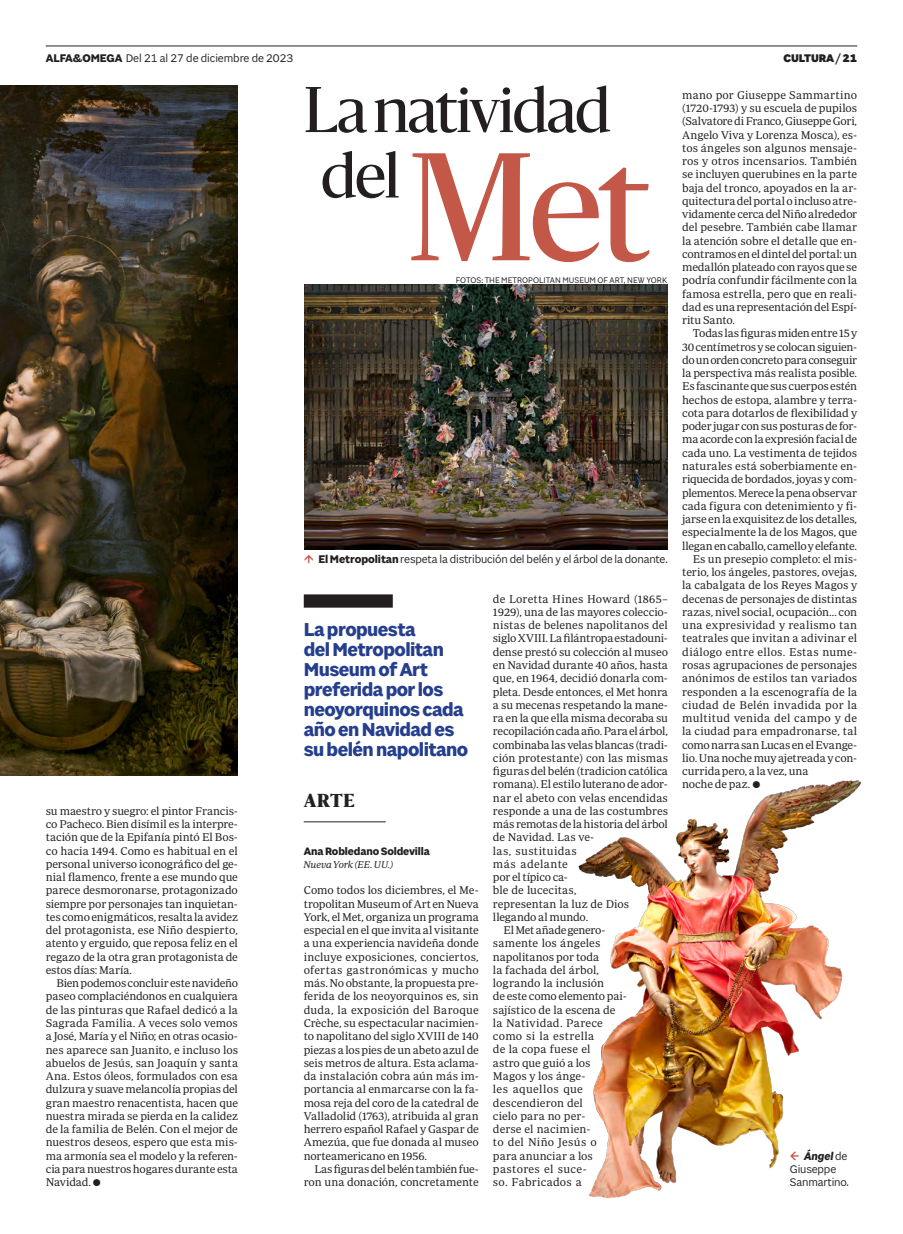
<style>
.page{position:relative;width:903px;height:1234px;background:#fff}
.page>*{position:absolute;margin:0;border:0;box-sizing:border-box;transform-origin:0 0}
.Titulo_C48{font:142.5px "Sanomat";color:#c45848}
.Titulo_C48-2{font:60px "Sanomat";letter-spacing:-.025em;color:#231f20}
.Entradilla_C16_azul{font:700 20px/20px "Sole Sans";letter-spacing:-.025em;color:#253f8e}
.Etiqueta_seccion{font:900 17.5px "Sanomat";color:#231f20}
.Pie_de_foto{font:11.88px/13.2px "Sole Sans";letter-spacing:-.01em;color:#231f20}
.Foliacion{font:900 11.88px "Sole Sans";letter-spacing:-.005em;color:#231f20}
.Texto_GENERAL_2_parrafo{font:11.5px/13.2px "Periodico Text Lg";letter-spacing:-.005em;color:#231f20;text-align:justify}
.Texto_GENERAL_1_parrafo{font:11.5px/13.2px "Periodico Text Lg";letter-spacing:-.01em;color:#231f20;text-align:justify}
.Firma_propia_nombre{font:700 11.5px "Sole Sans";letter-spacing:-.01em;color:#231f20}
.Texto_GENERAL_1_parrafo-2{font:italic 300 10px "Periodico Text";letter-spacing:-.01em;color:#231f20}
.Firma_foto{font:8.75px "Sole Sans";color:#231f20}
.s1{font-weight:700}
.s2{font-weight:700;font-style:italic}
</style>
<div class="page">
<hr style="left:46px;top:46px;width:811px;height:1px;background:#231f20">
<img style="left:0;top:86px;width:238px;height:689px">
<img style="left:304px;top:284px;width:363px;height:265px">
<div style="left:304px;top:594px;width:89px;height:13px;background:#231f20"></div>
<hr style="left:304px;top:821px;width:82px;height:1px;background:#231f20">
<img style="left:578px;top:780px;width:283px;height:419px">
<svg style="left:753px;top:781px;width:7px;height:7px"></svg>
<svg style="left:790px;top:1151px;width:9px;height:8px"></svg>
<p class="Pie_de_foto" style="left:46px;top:51px;width:249px"><span class="s1">ALFA&amp;OMEGA</span> Del 21 al 27 de diciembre de 2023</p>
<p class="Foliacion" style="left:783px;top:51px;width:75px">CULTURA / 21</p>
<p class="Titulo_C48-2" style="left:304px;top:66px;width:308px">La natividad</p>
<p class="Titulo_C48" style="left:407px;top:104px;width:245px">Met</p>
<p class="Texto_GENERAL_2_parrafo" style="left:682px;top:88px;width:177px">mano por Giuseppe Sammartino (1720-1793) y su escuela de pupilos (Salvatore di Franco, Giuseppe Gori, Angelo Viva y Lorenza Mosca), es&shy;tos ángeles son algunos mensaje&shy;ros y otros incensarios. También se incluyen querubines en la parte baja del tronco, apoyados en la ar&shy;quitectura del portal o incluso atre&shy;vidamente cerca del Niño alrededor del pesebre. También cabe llamar la atención sobre el detalle que en&shy;contramos en el dintel del portal: un medallón plateado con rayos que se podría confundir fácilmente con la famosa estrella, pero que en reali&shy;dad es una representación del Espí&shy;ritu Santo.</p>
<p class="Texto_GENERAL_2_parrafo" style="left:682px;top:326px;width:177px;text-indent:11px">Todas las figuras miden entre 15 y 30 centímetros y se colocan siguien&shy;do un orden concreto para conseguir la perspectiva más realista posible.<br>Es fascinante que sus cuerpos estén hechos de estopa, alambre y terra&shy;cota para dotarlos de flexibilidad y poder jugar con sus posturas de for&shy;ma acorde con la expresión facial de cada uno. La vestimenta de tejidos naturales está soberbiamente en&shy;riquecida de bordados, joyas y com&shy;plementos. Merece la pena observar cada figura con detenimiento y fi&shy;jarse en la exquisitez de los detalles, especialmente la de los Magos, que llegan en caballo, camello y elefante.</p>
<p class="Texto_GENERAL_2_parrafo" style="left:682px;top:552px;width:177px;text-align:left;text-indent:11px">Es un presepio completo: el mis&shy;terio, los ángeles, pastores, ovejas, la cabalgata de los Reyes Magos y decenas de personajes de distintas razas, nivel social, ocupación… con una expresividad y realismo tan teatrales que invitan a adivinar el diálogo entre ellos. Estas nume&shy;rosas agrupaciones de personajes anónimos de estilos tan variados responden a la escenografía de la ciudad de Belén invadida por la multitud venida del campo y de la ciudad para empadronarse, tal como narra san Lucas en el Evange&shy;lio. Una noche muy ajetreada y con&shy;currida pero, a la vez, una<br>noche de paz.</p>
<p class="Titulo_C48-2" style="left:321px;top:132px;width:80px">del</p>
<p class="Firma_foto" style="left:456px;top:275px;width:213px">FOTOS: THE METROPOLITAN MUSEUM OF ART, NEW YORK</p>
<p class="Pie_de_foto" style="left:318px;top:552px;width:351px"><span class="s1">El Metropolitan</span> respeta la distribución del belén y el árbol de la donante.</p>
<p class="Texto_GENERAL_2_parrafo" style="left:493px;top:591px;width:177px;text-align:left">de Loretta Hines Howard (1865–<br>1929), una de las mayores coleccio&shy;nistas de belenes napolitanos del siglo XVIII. La filántropa estadouni&shy;dense prestó su colección al museo en Navidad durante 40 años, hasta que, en 1964, decidió donarla com&shy;pleta. Desde entonces, el Met honra a su mecenas respetando la mane&shy;ra en la que ella misma decoraba su recopilación cada año. Para el árbol, combinaba las velas blancas (tradi&shy;ción protestante) con las mismas figuras del belén (tradicion católica romana). El estilo luterano de ador&shy;nar el abeto con velas encendidas responde a una de las costumbres más remotas de la historia del árbol de Navidad. Las ve-<br>las, sustituidas<br>más adelante<br>por el típico ca-<br>ble de lucecitas,<br>representan la luz de Dios llegando al mundo.</p>
<p class="Texto_GENERAL_2_parrafo" style="left:493px;top:923px;width:135px;text-align:left;text-indent:11px">El Met añade genero&shy;samente los ángeles napolitanos por toda<br>la fachada del árbol, logrando la inclusión<br>de este como elemento pai&shy;sajístico de la escena de la Natividad. Parece como si la estrella<br>de la copa fuese el<br>astro que guió a los<br>Magos y los ánge-<br>les aquellos que descendieron del<br>cielo para no per-<br>derse el nacimien-<br>to del Niño Jesús o<br>para anunciar a los pastores el suce-<br>so. Fabricados a</p>
<p class="Entradilla_C16_azul" style="left:304px;top:620px;width:166px">La propuesta<br>del Metropolitan<br>Museum of Art preferida por los neoyorquinos cada año en Navidad es su belén napolitano</p>
<p class="Etiqueta_seccion" style="left:304px;top:785px;width:52px">ARTE</p>
<p class="Texto_GENERAL_2_parrafo" style="left:46px;top:803px;width:194px">su maestro y suegro: el pintor Francis&shy;co Pacheco. Bien disímil es la interpre&shy;tación que de la Epifanía pintó El Bos&shy;co hacia 1494. Como es habitual en el personal universo iconográfico del ge&shy;nial flamenco, frente a ese mundo que parece desmoronarse, protagonizado siempre por personajes tan inquietan&shy;tes como enigmáticos, resalta la avidez del protagonista, ese Niño despierto, atento y erguido, que reposa feliz en el regazo de la otra gran protagonista de estos días: María.</p>
<p class="Texto_GENERAL_2_parrafo" style="left:46px;top:976px;width:194px;text-indent:11px">Bien podemos concluir este navideño paseo complaciéndonos en cualquiera de las pinturas que Rafael dedicó a la Sagrada Familia. A veces solo vemos a José, María y el Niño; en otras ocasio&shy;nes aparece san Juanito, e incluso los abuelos de Jesús, san Joaquín y santa Ana. Estos óleos, formulados con esa dulzura y suave melancolía propias del gran maestro renacentista, hacen que nuestra mirada se pierda en la calidez de la familia de Belén. Con el mejor de nuestros deseos, espero que esta mis&shy;ma armonía sea el modelo y la referen&shy;cia para nuestros hogares durante esta Navidad.</p>
<p class="Firma_propia_nombre" style="left:304px;top:843px;width:128px">Ana Robledano Soldevilla</p>
<p class="Texto_GENERAL_1_parrafo-2" style="left:304px;top:858px;width:91px">Nueva York (EE. UU.)</p>
<p class="Texto_GENERAL_1_parrafo" style="left:304px;top:883px;width:177px">Como todos los diciembres, el Me&shy;tropolitan Museum of Art en Nueva York, el Met, organiza un programa especial en el que invita al visitante a una experiencia navideña donde incluye exposiciones, conciertos, ofertas gastronómicas y mucho más. No obstante, la propuesta pre&shy;ferida de los neoyorquinos es, sin duda, la exposición del Baroque Crèche, su espectacular nacimien&shy;to napolitano del siglo XVIII de 140 piezas a los pies de un abeto azul de seis metros de altura. Esta aclama&shy;da instalación cobra aún más im&shy;portancia al enmarcarse con la fa&shy;mosa reja del coro de la catedral de Valladolid (1763), atribuida al gran herrero español Rafael y Gaspar de Amezúa, que fue donada al museo norteamericano en 1956.</p>
<p class="Texto_GENERAL_2_parrafo" style="left:304px;top:1161px;width:177px;text-align:right">Las figuras del belén también fue&shy;ron una donación, concretamente</p>
<p class="Pie_de_foto" style="left:790px;top:1149px;width:61px;text-indent:14px"><span class="s2">Ángel</span>de<br>Giuseppe<br>Sanmartino.</p>
</div>
